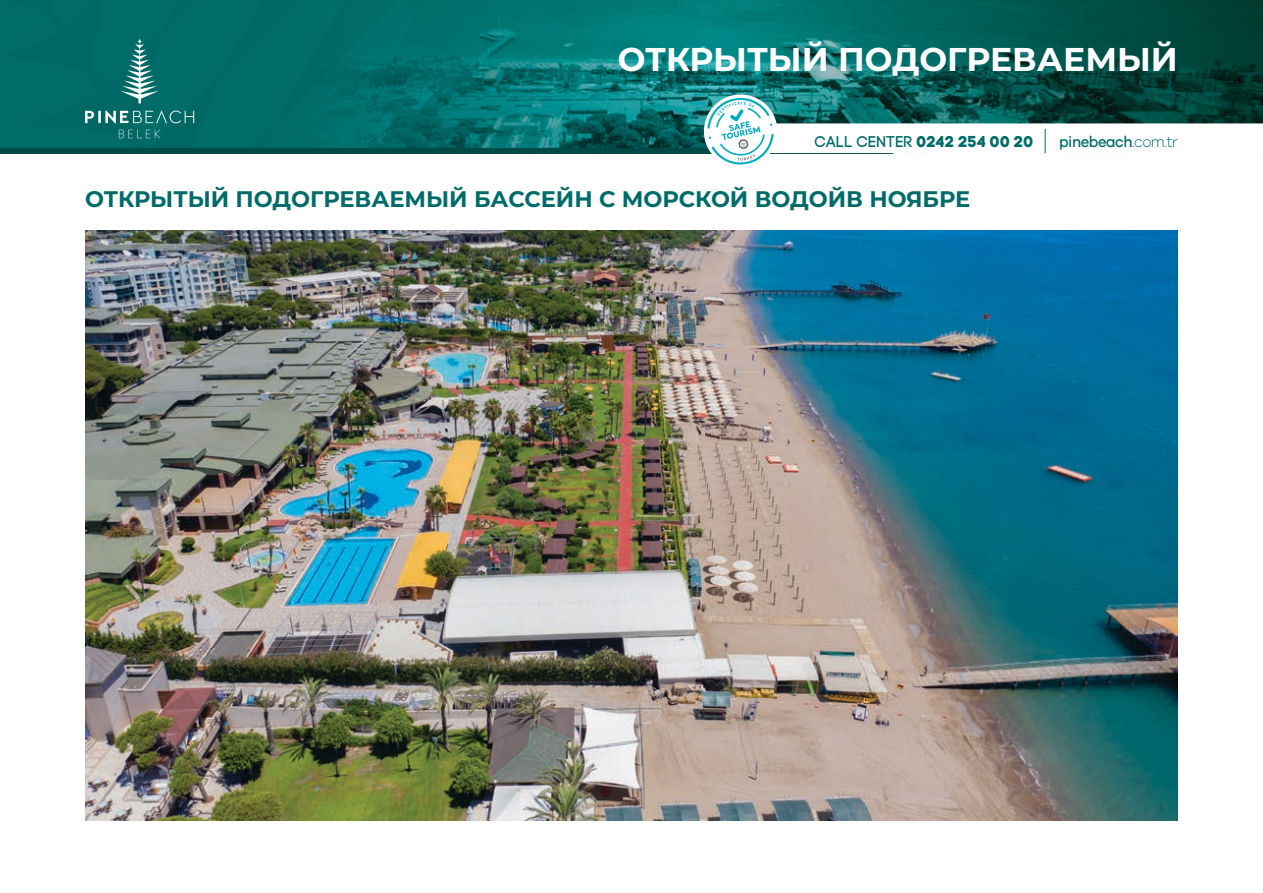
<style>
.page{position:relative;width:1263px;height:893px;background:#fff}
.page>*{position:absolute;margin:0;border:0;box-sizing:border-box;transform-origin:0 0}
.t1{font:700 33px "Montserrat";color:#fff}
.t2{font:700 22.5px "Montserrat";color:#006c69}
.t3{font:15.6px "Code Pro Bold LC";letter-spacing:.01em;color:#006c69}
.t4{font:500 15.6px "Galano Grotesque";letter-spacing:-.03em;color:#006c69;scale:.95 1}
.s1{font-family:"Code Pro"}
.s2{font-weight:300}
</style>
<div class="page">
<img style="left:0;top:0;width:1263px;height:153px">
<svg style="left:85px;top:39px;width:109px;height:99px;background:#167773"></svg>
<svg style="left:699px;top:89px;width:564px;height:76px"></svg>
<img style="left:85px;top:230px;width:1093px;height:591px">
<h1 class="t1" style="left:618px;top:35px;width:562px">ОТКРЫТЫЙ ПОДОГРЕВАЕМЫЙ</h1>
<p class="t3" style="left:814px;top:132px;width:221px"><span class="s1">CALL CENTER</span> 0242 254 00 20</p>
<p class="t4" style="left:1059px;top:133px;width:127px">pinebeach<span class="s2">.com.tr</span></p>
<p class="t2" style="left:85px;top:183px;width:887px">ОТКРЫТЫЙ ПОДОГРЕВАЕМЫЙ БАССЕЙН С МОРСКОЙ ВОДОЙВ НОЯБРЕ</p>
</div>
